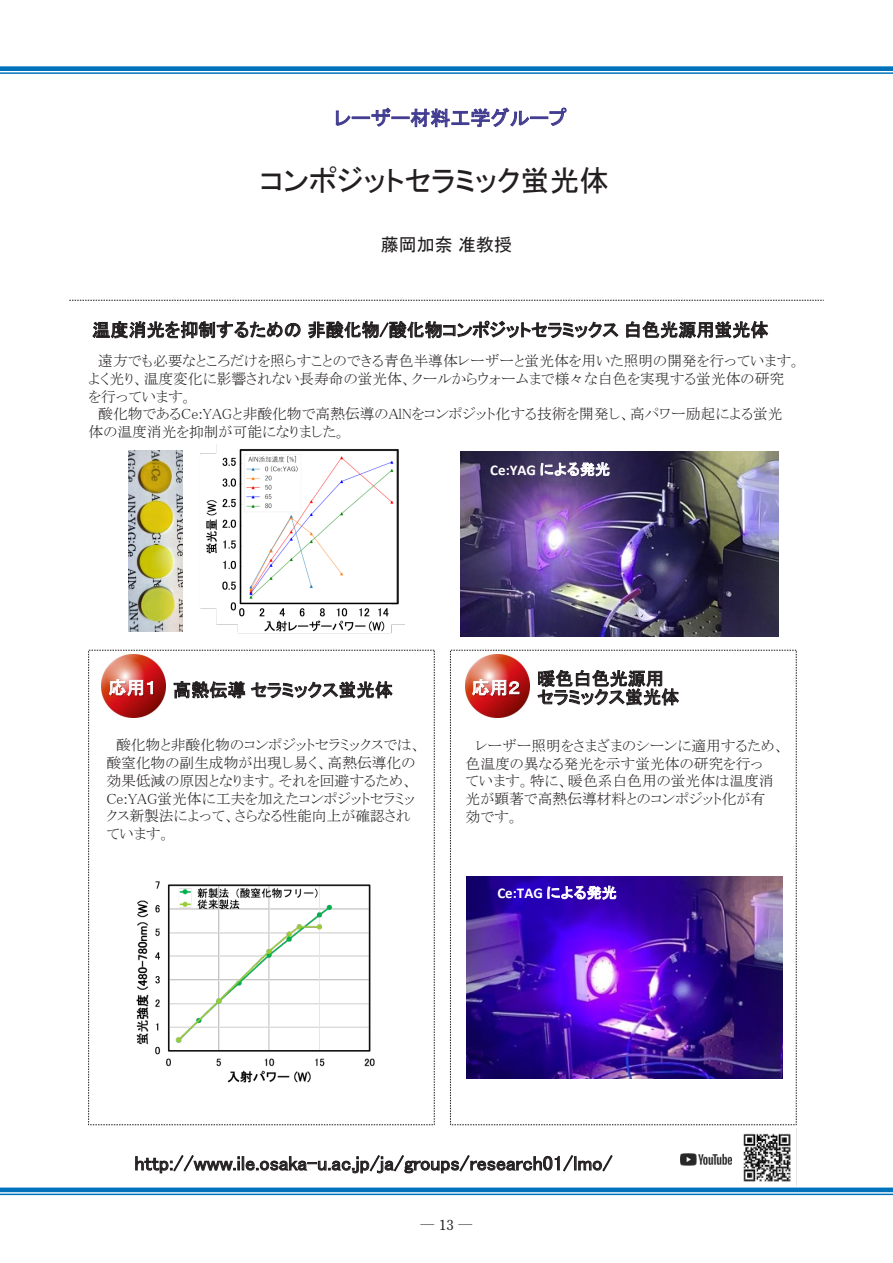
<style>
.page{position:relative;width:893px;height:1263px;background:#fff}
.page>*{position:absolute;margin:0;border:0;box-sizing:border-box;transform-origin:0 0}
.t1{font:29.55px "MS P Gothic";color:#231f20}
.t2{font:19.95px "MS P Gothic";letter-spacing:.005em;color:#231f20}
.t3{font:19.95px "MS P Gothic";letter-spacing:.01em;color:#413c90}
.t4{font:18px/18.6px "MS P Gothic";letter-spacing:.005em;color:#231f20}
.t5{font:18px "MS P Gothic";letter-spacing:.01em;color:#fff}
.t6{font:700 15px "Calibri";color:#fff}
.t7{font:14.7px/17.7px "MS P Mincho";color:#231f20}
.t8{font:700 13.8px "Futo Min A101 Pro";color:#231f20}
.s1{font-family:"MS P Gothic";font-weight:400}
</style>
<div class="page">
<svg style="left:69px;top:300px;width:755px;height:1px"></svg>
<img style="left:106px;top:654px;width:56px;height:64px">
<img style="left:101px;top:669px;width:65px;height:41px">
<img style="left:470px;top:654px;width:56px;height:64px">
<img style="left:465px;top:669px;width:65px;height:41px">
<img style="left:466px;top:876px;width:316px;height:202px">
<img style="left:129px;top:450px;width:54px;height:181px">
<img style="left:136px;top:881px;width:239px;height:202px">
<img style="left:460px;top:451px;width:319px;height:185px">
<img style="left:680px;top:1128px;width:117px;height:58px">
<img style="left:200px;top:444px;width:204px;height:190px">
<div style="left:0;top:66px;width:893px;height:5px;background:#0072bc"></div>
<hr style="left:0;top:72px;width:893px;height:2px;background:#0072bc">
<div style="left:0;top:1187px;width:893px;height:5px;background:#0072bc"></div>
<hr style="left:0;top:1193px;width:893px;height:2px;background:#0072bc">
<h2 class="t3" style="left:334px;top:108px;width:234px">レーザー材料工学グループ</h2>
<h1 class="t1" style="left:260px;top:166px;width:351px">コンポジットセラミック蛍光体</h1>
<p class="t4" style="left:381px;top:235px;width:133px">藤岡加奈准教授</p>
<p class="t4" style="left:92px;top:320px;width:678px">温度消光を抑制するための非酸化物/酸化物コンポジットセラミックス白色光源用蛍光体</p>
<p class="t7" style="left:89px;top:352px;width:714px;text-indent:10px">遠方でも必要なところだけを照らすことのできる青色半導体レーザーと蛍光体を用いた照明の開発を行っています。よく光り、温度変化に影響されない長寿命の蛍光体、クールからウォームまで様々な白色を実現する蛍光体の研究<br>を行っています。</p>
<p class="t7" style="left:89px;top:405px;width:695px;text-indent:10px">酸化物であるCe:YAGと非酸化物で高熱伝導のAlNをコンポジット化する技術を開発し、高パワー励起による蛍光体の温度消光を抑制が可能になりました。</p>
<p class="t6" style="left:490px;top:459px;width:121px">Ce:YAG <span class="s1">による発光</span></p>
<p class="t5" style="left:109px;top:678px;width:50px">応用１</p>
<p class="t5" style="left:472px;top:678px;width:50px">応用２</p>
<p class="t4" style="left:537px;top:669px;width:144px">暖色白色光源用セラミックス蛍光体</p>
<p class="t7" style="left:466px;top:737px;width:321px;text-indent:10px">レーザー照明をさまざまのシーンに適用するため、色温度の異なる発光を示す蛍光体の研究を行っ<br>ています。特に、暖色系白色用の蛍光体は温度消光が顕著で高熱伝導材料とのコンポジット化が有<br>効です。</p>
<p class="t4" style="left:173px;top:680px;width:221px">高熱伝導セラミックス蛍光体</p>
<p class="t7" style="left:106px;top:736px;width:316px;text-indent:10px">酸化物と非酸化物のコンポジットセラミックスでは、酸窒化物の副生成物が出現し易く、高熱伝導化の効果低減の原因となります。それを回避するため、<br>Ce:YAG蛍光体に工夫を加えたコンポジットセラミックス新製法によって、さらなる性能向上が確認されています。</p>
<p class="t6" style="left:497px;top:882px;width:121px">Ce:TAG <span class="s1">による発光</span></p>
<h2 class="t2" style="left:135px;top:1153px;width:479px">http://www.ile.osaka-u.ac.jp/ja/groups/research01/lmo/</h2>
<p class="t8" style="left:421px;top:1214px;width:53px">─ 13 ─</p>
</div>
